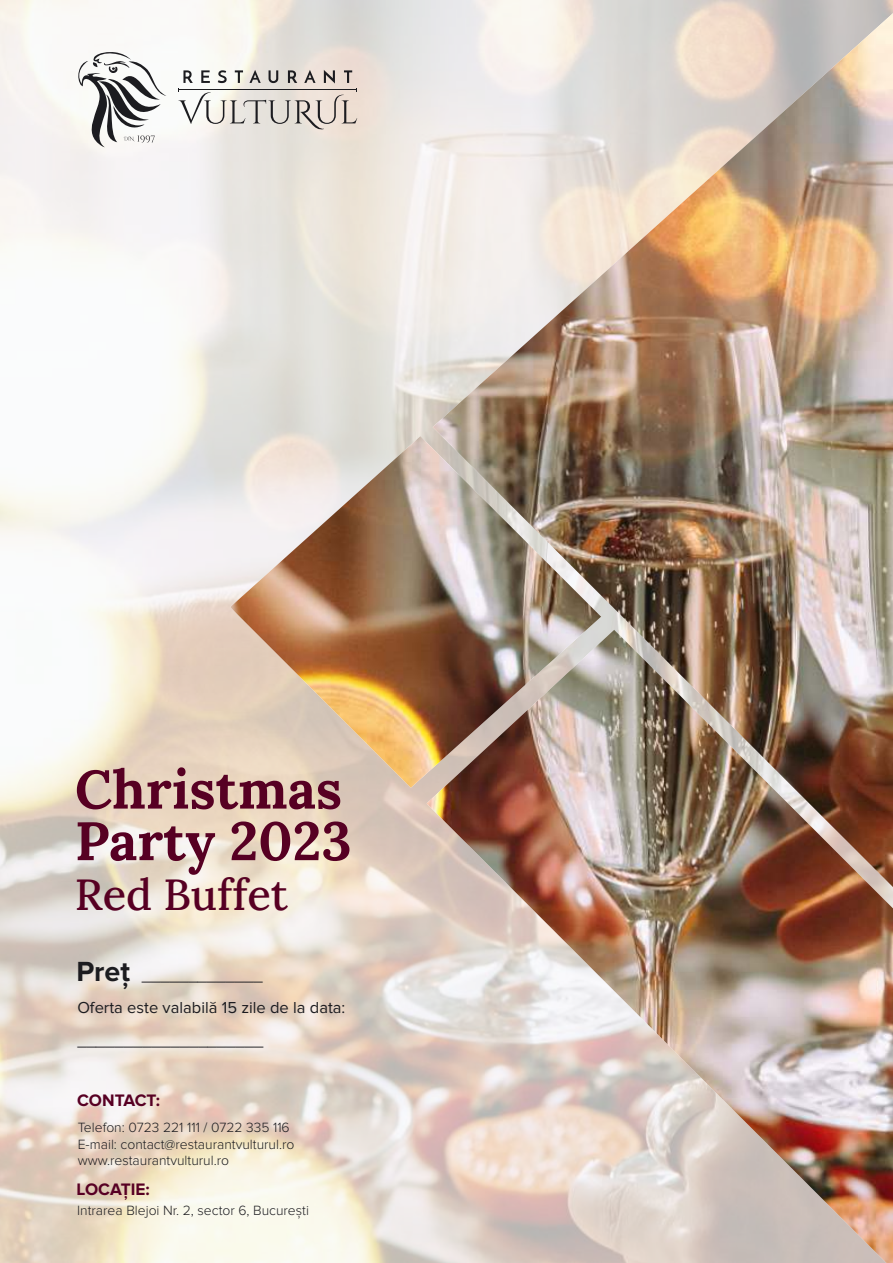
<style>
.page{position:relative;width:893px;height:1263px;background:#fff}
.page>*{position:absolute;margin:0;border:0;box-sizing:border-box;transform-origin:0 0}
.t1{font:700 54px/51.6px "Lora";color:#570023}
.t2{font:500 43.5px "Lora";letter-spacing:-.005em;color:#570023}
.t3{font:17.25px "Proxima Nova Lt";color:#570023}
.t4{font:16.5px/33px "Proxima Nova";color:#1c1c20}
.t5{font:300 13.95px/16.6px "Proxima Nova";color:#1c1c20}
.s1{font-weight:700;font-size:28.65px}
</style>
<div class="page">
<img style="left:230px;top:436px;width:203px;height:352px">
<img style="left:427px;top:630px;width:466px;height:633px">
<img style="left:433px;top:0;width:460px;height:1023px">
<svg style="left:74px;top:49px;width:92px;height:98px"></svg>
<svg style="left:178px;top:70px;width:179px;height:60px"></svg>
<h1 class="t1" style="left:75px;top:763px;width:278px">Christmas<br>Party 2023</h1>
<h2 class="t2" style="left:75px;top:866px;width:215px">Red Buffet</h2>
<p class="t4" style="left:76px;top:959px;width:188px"><span class="s1">Preț</span> _____________</p>
<p class="t4" style="left:77px;top:992px;width:269px">Oferta este valabilă 15 zile de la data: ____________________</p>
<p class="t3" style="left:77px;top:1093px;width:85px">CONTACT:</p>
<p class="t5" style="left:78px;top:1119px;width:218px">Telefon: 0723 221 111 / 0722 335 116<br>E-mail: contact@restaurantvulturul.ro www.restaurantvulturul.ro</p>
<p class="t3" style="left:77px;top:1182px;width:75px">LOCAȚIE:</p>
<p class="t5" style="left:77px;top:1202px;width:233px">Intrarea Blejoi Nr. 2, sector 6, București</p>
</div>
